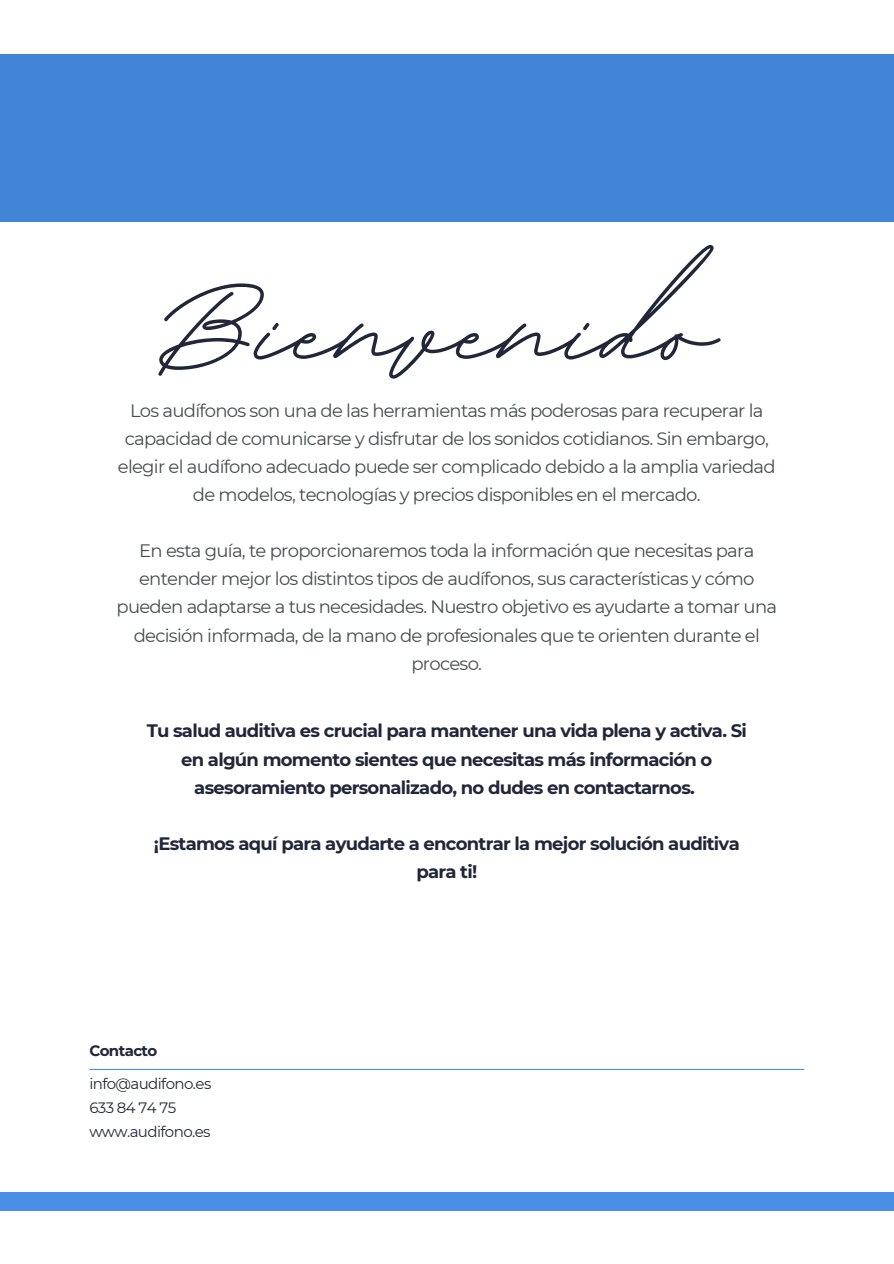
<style>
.page{position:relative;width:894px;height:1264px;background:#fff}
.page>*{position:absolute;margin:0;border:0;box-sizing:border-box;transform-origin:0 0}
.t1{font:700 218.85px "BD Script";color:#212738}
.t2{font:18px/28.2px "Montserrat";letter-spacing:-.04em;color:#464c4c;text-align:center}
.t3{font:700 18px/28.2px "Montserrat";letter-spacing:-.04em;color:#212738;text-align:center}
.t4{font:15px "Montserrat";letter-spacing:-.04em;color:#212738}
.t5{font:700 15px "Montserrat";letter-spacing:-.04em;color:#212738}
</style>
<div class="page">
<div style="left:0;top:1191px;width:893px;height:18px;background:#498fe6"></div>
<div style="left:0;top:54px;width:893px;height:167px;background:#4284d5"></div>
<hr style="left:89px;top:1068px;width:715px;height:2px;background:#498fe6">
<h1 class="t1" style="left:164px;top:186px;width:551px">Bienvenido</h1>
<h3 class="t2" style="left:118px;top:396px;width:659px">Los audífonos son una de las herramientas más poderosas para recuperar la capacidad de comunicarse y disfrutar de los sonidos cotidianos. Sin embargo, elegir el audífono adecuado puede ser complicado debido a la amplia variedad de modelos, tecnologías y precios disponibles en el mercado.</h3>
<h3 class="t2" style="left:116px;top:536px;width:662px">En esta guía, te proporcionaremos toda la información que necesitas para entender mejor los distintos tipos de audífonos, sus características y cómo pueden adaptarse a tus necesidades. Nuestro objetivo es ayudarte a tomar una decisión informada, de la mano de profesionales que te orienten durante el proceso.</h3>
<h2 class="t3" style="left:147px;top:717px;width:601px">Tu salud auditiva es crucial para mantener una vida plena y activa. Si en algún momento sientes que necesitas más información o asesoramiento personalizado, no dudes en contactarnos.</h2>
<h2 class="t3" style="left:154px;top:829px;width:587px">¡Estamos aquí para ayudarte a encontrar la mejor solución auditiva para ti!</h2>
<p class="t5" style="left:89px;top:1041px;width:69px">Contacto</p>
<h4 class="t4" style="left:89px;top:1074px;width:123px">info@audifono.es</h4>
<p class="t4" style="left:89px;top:1098px;width:88px">633 84 74 75</p>
<p class="t4" style="left:89px;top:1122px;width:123px">www.audifono.es</p>
</div>
